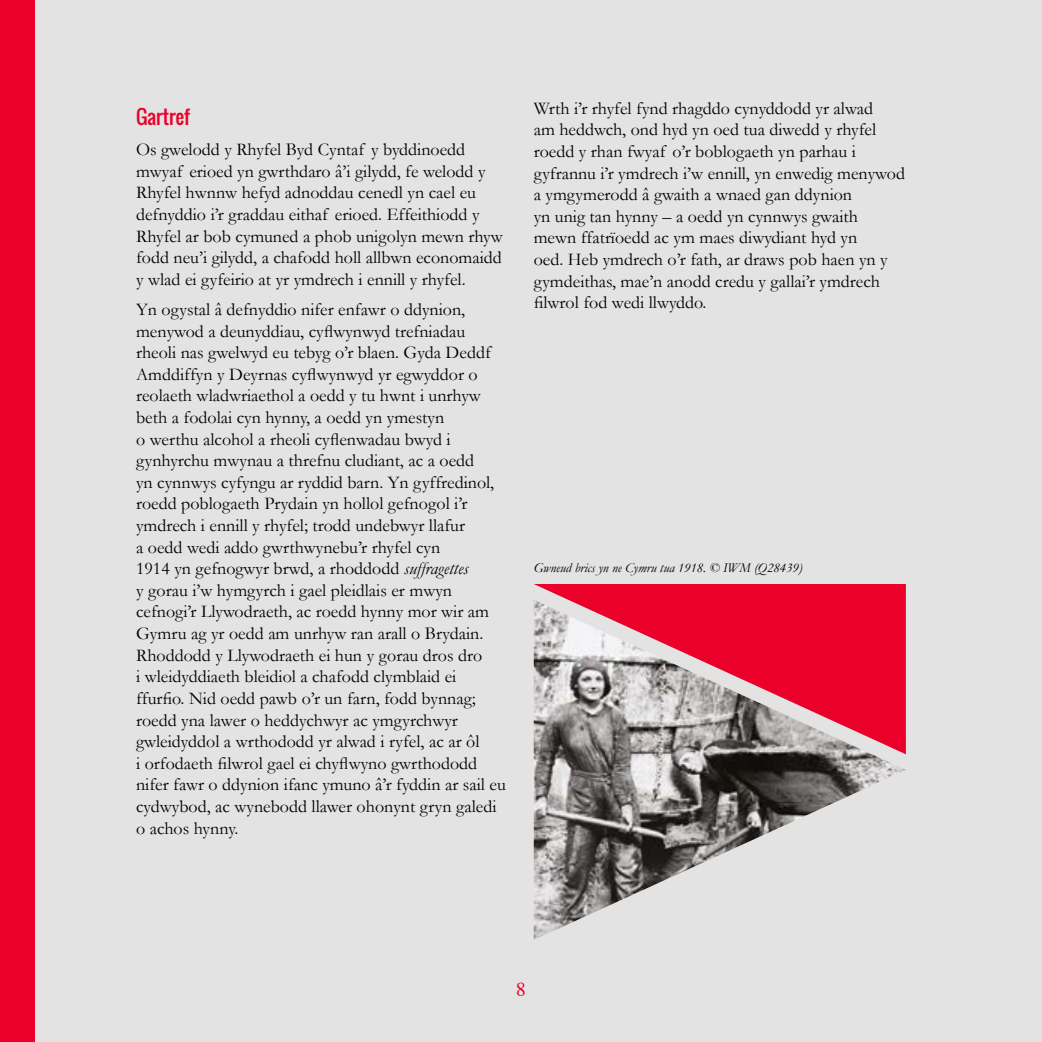
<style>
.page{position:relative;width:1042px;height:1042px;background:#e4e3e4}
.page>*{position:absolute;margin:0;border:0;box-sizing:border-box;transform-origin:0 0}
.Headings{font:19.5px "Oswald";color:#eb0029}
.t1{font:19.5px "Times";color:#eb0029}
.body_text{font:18px/21.6px "Garamond";color:#000}
.t2{font:italic 13.5px "Garamond";color:#000}
.s1{font-style:italic}
</style>
<div class="page">
<div style="left:0;top:0;width:34px;height:1042px;background:#eb0029"></div>
<img style="left:534px;top:754px;width:372px;height:186px">
<svg style="left:534px;top:584px;width:372px;height:170px"></svg>
<p class="Headings" style="left:136px;top:102px;width:55px">GARTREF</p>
<p class="body_text" style="left:136px;top:139px;width:368px">Os gwelodd y Rhyfel Byd Cyntaf y byddinoedd mwyaf erioed yn gwrthdaro â’i gilydd, fe welodd y Rhyfel hwnnw hefyd adnoddau cenedl yn cael eu defnyddio i’r graddau eithaf erioed. Effeithiodd y Rhyfel ar bob cymuned a phob unigolyn mewn rhyw fodd neu’i gilydd, a chafodd holl allbwn economaidd y wlad ei gyfeirio at yr ymdrech i ennill y rhyfel.</p>
<p class="body_text" style="left:136px;top:298px;width:371px">Yn ogystal â defnyddio nifer enfawr o ddynion, menywod a deunyddiau, cyflwynwyd trefniadau rheoli nas gwelwyd eu tebyg o’r blaen. Gyda Deddf Amddiffyn y Deyrnas cyflwynwyd yr egwyddor o reolaeth wladwriaethol a oedd y tu hwnt i unrhyw beth a fodolai cyn hynny, a oedd yn ymestyn<br>o werthu alcohol a rheoli cyflenwadau bwyd i gynhyrchu mwynau a threfnu cludiant, ac a oedd<br>yn cynnwys cyfyngu ar ryddid barn. Yn gyffredinol, roedd poblogaeth Prydain yn hollol gefnogol i’r ymdrech i ennill y rhyfel; trodd undebwyr llafur<br>a oedd wedi addo gwrthwynebu’r rhyfel cyn<br>1914 yn gefnogwyr brwd, a rhoddodd <span class="s1">suffragettes<br></span>y gorau i’w hymgyrch i gael pleidlais er mwyn cefnogi’r Llywodraeth, ac roedd hynny mor wir am Gymru ag yr oedd am unrhyw ran arall o Brydain.<br>Rhoddodd y Llywodraeth ei hun y gorau dros dro<br>i wleidyddiaeth bleidiol a chafodd clymblaid ei ffurfio. Nid oedd pawb o’r un farn, fodd bynnag; roedd yna lawer o heddychwyr ac ymgyrchwyr gwleidyddol a wrthododd yr alwad i ryfel, ac ar ôl<br>i orfodaeth filwrol gael ei chyflwyno gwrthododd nifer fawr o ddynion ifanc ymuno â’r fyddin ar sail eu cydwybod, ac wynebodd llawer ohonynt gryn galedi o achos hynny.</p>
<p class="body_text" style="left:534px;top:97px;width:373px">Wrth i’r rhyfel fynd rhagddo cynyddodd yr alwad<br>am heddwch, ond hyd yn oed tua diwedd y rhyfel roedd y rhan fwyaf o’r boblogaeth yn parhau i gyfrannu i’r ymdrech i’w ennill, yn enwedig menywod a ymgymerodd â gwaith a wnaed gan ddynion<br>yn unig tan hynny – a oedd yn cynnwys gwaith<br>mewn ffatrïoedd ac ym maes diwydiant hyd yn<br>oed. Heb ymdrech o’r fath, ar draws pob haen yn y gymdeithas, mae’n anodd credu y gallai’r ymdrech filwrol fod wedi llwyddo.</p>
<p class="t2" style="left:534px;top:559px;width:270px">Gwneud brics yn ne Cymru tua 1918. © IWM (Q28439)</p>
<p class="t1" style="left:516px;top:977px;width:11px">8</p>
</div>
